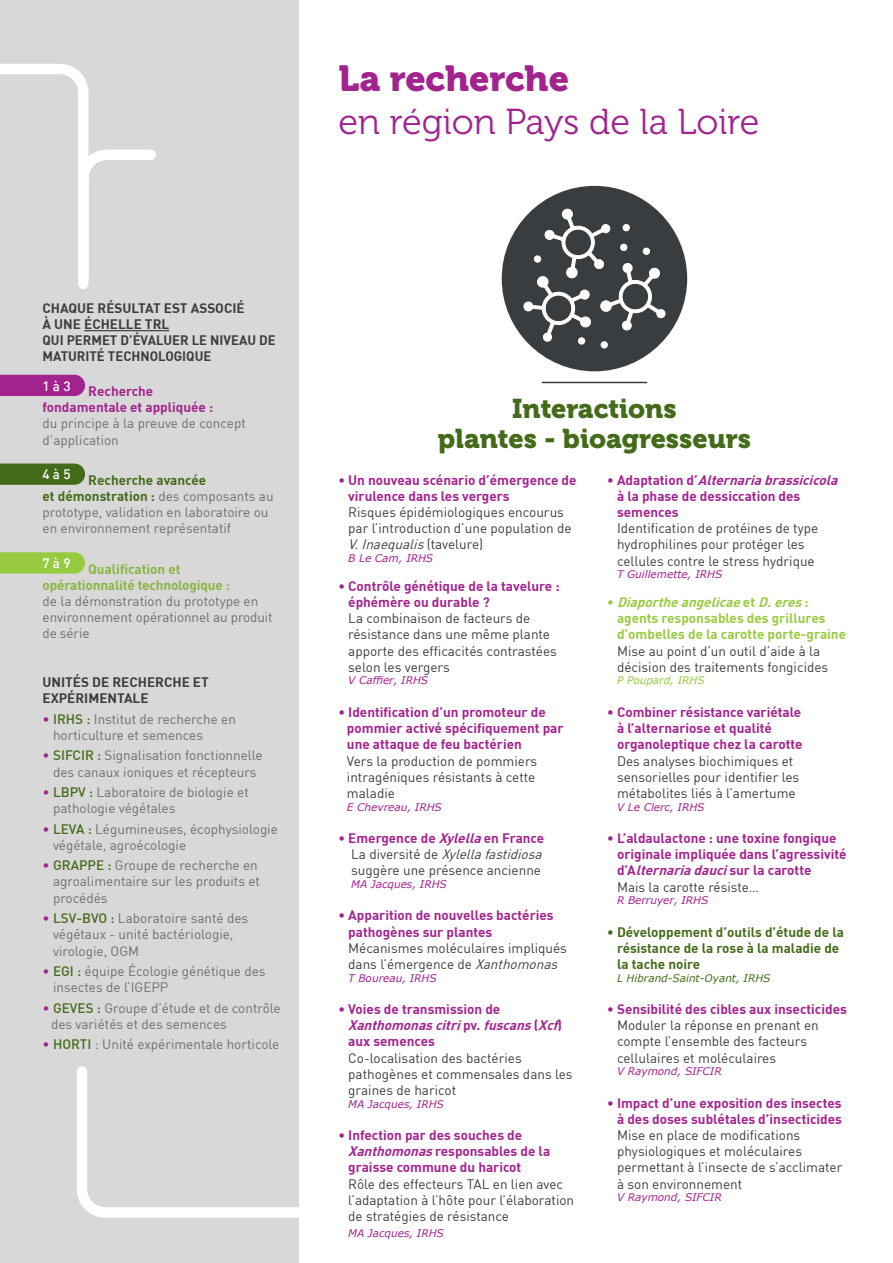
<style>
.page{position:relative;width:893px;height:1263px;background:#fff}
.page>*{position:absolute;margin:0;border:0;box-sizing:border-box;transform-origin:0 0}
.t1{font:36px "Museo 300";color:#a2238e}
.t2{font:36px "Museo 900";color:#a2238e}
.t3{font:27px/30px "Museo 900";color:#446b19;text-align:center}
.t4{font:13.5px/16.2px "DIN";color:#393d40}
.t5{font:700 13.5px/16.2px "DIN";color:#a2238e}
.t6{font:13.5px/16.2px "DIN";color:#6c6d70}
.t7{font:700 13.5px/16.2px "DIN";color:#393d40}
.t8{font:700 13.5px/16.2px "DIN";color:#98ca41}
.t9{font:700 13.5px/16.2px "DIN";color:#446b19}
.t10{font:700 13.5px/16.2px "DIN";letter-spacing:-.01em;color:#89b53f;text-align:center}
.t11{font:500 13.5px "DIN";color:#fff}
.t12{font:italic 10.5px "Verdana";color:#a2238e}
.t13{font:italic 10.5px "Verdana";color:#446b19}
.t14{font:italic 10.5px "Verdana";color:#98ca41}
.s1{font-weight:700;color:#446b19}
.s2{color:#a2238e}
.s3{font-weight:500;color:#446b19}
.s4{font-style:italic}
.s5{font-weight:700;color:#a2238e}
.s6{font-weight:700;font-style:italic;color:#a2238e}
.s7{font-weight:400;color:#393d40}
</style>
<div class="page">
<div style="left:0;top:0;width:298px;height:1263px;background:#d9d8d8"></div>
<svg style="left:77px;top:1061px;width:222px;height:162px"></svg>
<svg style="left:0;top:64px;width:156px;height:225px"></svg>
<hr style="left:84px;top:330px;width:85px;height:1px;background:#393d40">
<div style="left:0;top:375px;width:85px;height:21px;background:#a2238e"></div>
<svg style="left:0;top:463px;width:85px;height:22px;background:#4c7124"></svg>
<svg style="left:0;top:552px;width:85px;height:21px;background:#9aca46"></svg>
<hr style="left:542px;top:382px;width:105px;height:1px;background:#393d40">
<div style="left:502px;top:186px;width:185px;height:185px;background:#393d40;border-radius:50%"></div>
<svg style="left:522px;top:208px;width:144px;height:140px"></svg>
<h1 class="t2" style="left:338px;top:58px;width:232px">La recherche</h1>
<h1 class="t1" style="left:338px;top:102px;width:422px">en région Pays de la Loire</h1>
<p class="t7" style="left:43px;top:299px;width:235px">CHAQUE RÉSULTAT EST ASSOCIÉ<br>À UNE ÉCHELLE TRL<br>QUI PERMET D’ÉVALUER LE NIVEAU DE<br>MATURITÉ TECHNOLOGIQUE</p>
<p class="t11" style="left:43px;top:377px;width:30px">1 à 3</p>
<p class="t5" style="left:43px;top:382px;width:172px;text-indent:46px">Recherche fondamentale et appliquée :</p>
<p class="t6" style="left:43px;top:415px;width:205px">du principe à la preuve de concept d’application</p>
<p class="t11" style="left:43px;top:466px;width:30px">4 à 5</p>
<p class="t6" style="left:43px;top:472px;width:233px;text-indent:46px"><span class="s1">Recherche avancée<br>et démonstration :</span> des composants au prototype, validation en laboratoire ou en environnement représentatif</p>
<p class="t11" style="left:43px;top:555px;width:30px">7 à 9</p>
<p class="t10" style="left:43px;top:560px;width:189px">Qualification et opérationnalité technologique :</p>
<p class="t6" style="left:43px;top:593px;width:232px">de la démonstration du prototype en environnement opérationnel au produit de série</p>
<p class="t7" style="left:43px;top:673px;width:168px">UNITÉS DE RECHERCHE ET<br>EXPÉRIMENTALE</p>
<p class="t6" style="left:53px;top:710px;width:184px;text-indent:-11px"><span class="s2">•</span> <span class="s3">IRHS :</span> Institut de recherche en horticulture et semences</p>
<p class="t6" style="left:43px;top:747px;width:222px;text-align:center"><span class="s2">•</span> <span class="s3">SIFCIR :</span> Signalisation fonctionnelle des canaux ioniques et récepteurs</p>
<p class="t6" style="left:53px;top:784px;width:197px;text-indent:-11px"><span class="s2">•</span> <span class="s3">LBPV :</span> Laboratoire de biologie et pathologie végétales</p>
<p class="t6" style="left:53px;top:820px;width:226px;text-indent:-11px"><span class="s2">•</span> <span class="s3">LEVA :</span> Légumineuses, écophysiologie végétale, agroécologie</p>
<p class="t6" style="left:53px;top:857px;width:209px;text-indent:-11px"><span class="s2">•</span> <span class="s3">GRAPPE :</span> Groupe de recherche en agroalimentaire sur les produits et procédés</p>
<p class="t6" style="left:53px;top:910px;width:197px;text-indent:-11px"><span class="s2">•</span> <span class="s3">LSV-BVO :</span> Laboratoire santé des végétaux - unité bactériologie, virologie, OGM</p>
<p class="t6" style="left:53px;top:963px;width:214px;text-indent:-11px"><span class="s2">•</span> <span class="s3">EGI :</span> équipe Écologie génétique des insectes de l’IGEPP</p>
<p class="t6" style="left:51px;top:999px;width:231px;text-indent:-9px"><span class="s2">•</span> <span class="s3">GEVES :</span> Groupe d’étude et de contrôle des variétés et des semences</p>
<p class="t6" style="left:43px;top:1036px;width:238px"><span class="s2">•</span> <span class="s3">HORTI</span> : Unité expérimentale horticole</p>
<h2 class="t3" style="left:438px;top:394px;width:315px">Interactions<br>plantes - bioagresseurs</h2>
<p class="t5" style="left:348px;top:471px;width:230px;text-indent:-10px">• Un nouveau scénario d’émergence de virulence dans les vergers</p>
<p class="t4" style="left:348px;top:504px;width:225px">Risques épidémiologiques encourus par l’introduction d’une population de<br><span class="s4">V.Inaequalis</span>( t a ve l u re )</p>
<p class="t12" style="left:348px;top:552px;width:86px">B Le Cam, IRHS</p>
<p class="t5" style="left:348px;top:577px;width:213px;text-indent:-10px">• Contrôle génétique de la tavelure : éphémère ou durable ?</p>
<p class="t4" style="left:348px;top:610px;width:210px">La combinaison de facteurs de résistance dans une même plante apporte des efficacités contrastées selon les vergers</p>
<p class="t12" style="left:348px;top:674px;width:81px">V Caffier, IRHS</p>
<p class="t5" style="left:347px;top:703px;width:218px;text-indent:-9px">• Identification d’un promoteur de pommier activé spécifiquement par une attaque de feu bactérien</p>
<p class="t4" style="left:347px;top:752px;width:192px">Vers la production de pommiers intragéniques résistants à cette maladie</p>
<p class="t12" style="left:347px;top:800px;width:96px">E Chevreau, IRHS</p>
<p class="t4" style="left:351px;top:830px;width:196px;text-indent:-13px"><span class="s5">• Emergence de</span> <span class="s6">Xylella</span><span class="s5">en France<br></span>L a d i v e r s i t é d e <span class="s4">Xylellafastidiosa </span>suggère une présence ancienne</p>
<p class="t12" style="left:351px;top:877px;width:97px">MA Jacques, IRHS</p>
<p class="t5" style="left:348px;top:907px;width:207px;text-indent:-10px">• Apparition de nouvelles bactéries pathogènes sur plantes</p>
<p class="t4" style="left:348px;top:939px;width:220px">Mécanismes moléculaires impliqués dans l’émergence de <span class="s4">Xanthomonas</span></p>
<p class="t12" style="left:348px;top:971px;width:90px">T Boureau, IRHS</p>
<p class="t5" style="left:348px;top:1000px;width:215px;text-indent:-10px">• Voies de transmission de<br><span class="s4">Xanthomonascitri</span>p v . <span class="s4">fuscans</span>( <span class="s4">Xcf</span>) aux semences</p>
<p class="t4" style="left:348px;top:1049px;width:226px">Co-localisation des bactéries pathogènes et commensales dans les graines de haricot</p>
<p class="t12" style="left:348px;top:1097px;width:97px">MA Jacques, IRHS</p>
<p class="t5" style="left:348px;top:1126px;width:203px;text-indent:-10px">• Infection par des souches de<br><span class="s4">Xanthomonas</span>responsables de la graisse commune du haricot</p>
<p class="t4" style="left:348px;top:1175px;width:227px">Rôle des effecteurs TAL en lien avec l’adaptation à l’hôte pour l’élaboration de stratégies de résistance</p>
<p class="t12" style="left:348px;top:1227px;width:97px">MA Jacques, IRHS</p>
<p class="t5" style="left:617px;top:471px;width:226px;text-indent:-10px">• A d a p t a t i o n d ’ <span class="s4">Alternariabrassicicola </span>à la phase de dessiccation des semences</p>
<p class="t4" style="left:617px;top:520px;width:203px">Identification de protéines de type hydrophilines pour protéger les cellules contre le stress hydrique</p>
<p class="t12" style="left:617px;top:568px;width:107px">T Guillemette, IRHS</p>
<p class="t8" style="left:617px;top:593px;width:231px;text-indent:-10px">• <span class="s4">Diaportheangelicae</span>e t <span class="s4">D.eres</span>: agents responsables des grillures d’ombelles de la carotte porte-graine</p>
<p class="t4" style="left:617px;top:642px;width:213px">Mise au point d’un outil d’aide à la décision des traitements fongicides</p>
<p class="t14" style="left:617px;top:674px;width:89px">P Poupard, IRHS</p>
<p class="t5" style="left:617px;top:703px;width:187px;text-indent:-10px">• Combiner résistance variétale à l’alternariose et qualité organoleptique chez la carotte</p>
<p class="t4" style="left:617px;top:752px;width:184px">Des analyses biochimiques et sensorielles pour identifier les métabolites liés à l’amertume</p>
<p class="t12" style="left:617px;top:800px;width:89px">V Le Clerc, IRHS</p>
<p class="t5" style="left:617px;top:829px;width:231px;text-indent:-10px">• L’aldaulactone : une toxine fongique originale impliquée dans l’agressivité d ’A <span class="s4">lternariadauci</span>s u r l a c a ro t t e<br><span class="s7">Mais la carotte résiste…</span></p>
<p class="t12" style="left:617px;top:894px;width:93px">R Berruyer, IRHS</p>
<p class="t9" style="left:617px;top:923px;width:228px;text-indent:-10px">• Développement d’outils d’étude de la résistance de la rose à la maladie de la tache noire</p>
<p class="t13" style="left:617px;top:971px;width:155px">L Hibrand-Saint-Oyant, IRHS</p>
<p class="t5" style="left:607px;top:1000px;width:241px">• Sensibilité des cibles aux insecticides</p>
<p class="t4" style="left:617px;top:1017px;width:203px">Moduler la réponse en prenant en compte l’ensemble des facteurs cellulaires et moléculaires</p>
<p class="t12" style="left:617px;top:1065px;width:106px">V Raymond, SIFCIR</p>
<p class="t5" style="left:607px;top:1094px;width:236px;text-align:right">• Impact d’une exposition des insectes à des doses sublétales d’insecticides</p>
<p class="t4" style="left:617px;top:1127px;width:227px">Mise en place de modifications physiologiques et moléculaires permettant à l’insecte de s’acclimater à son environnement</p>
<p class="t12" style="left:617px;top:1191px;width:106px">V Raymond, SIFCIR</p>
</div>
